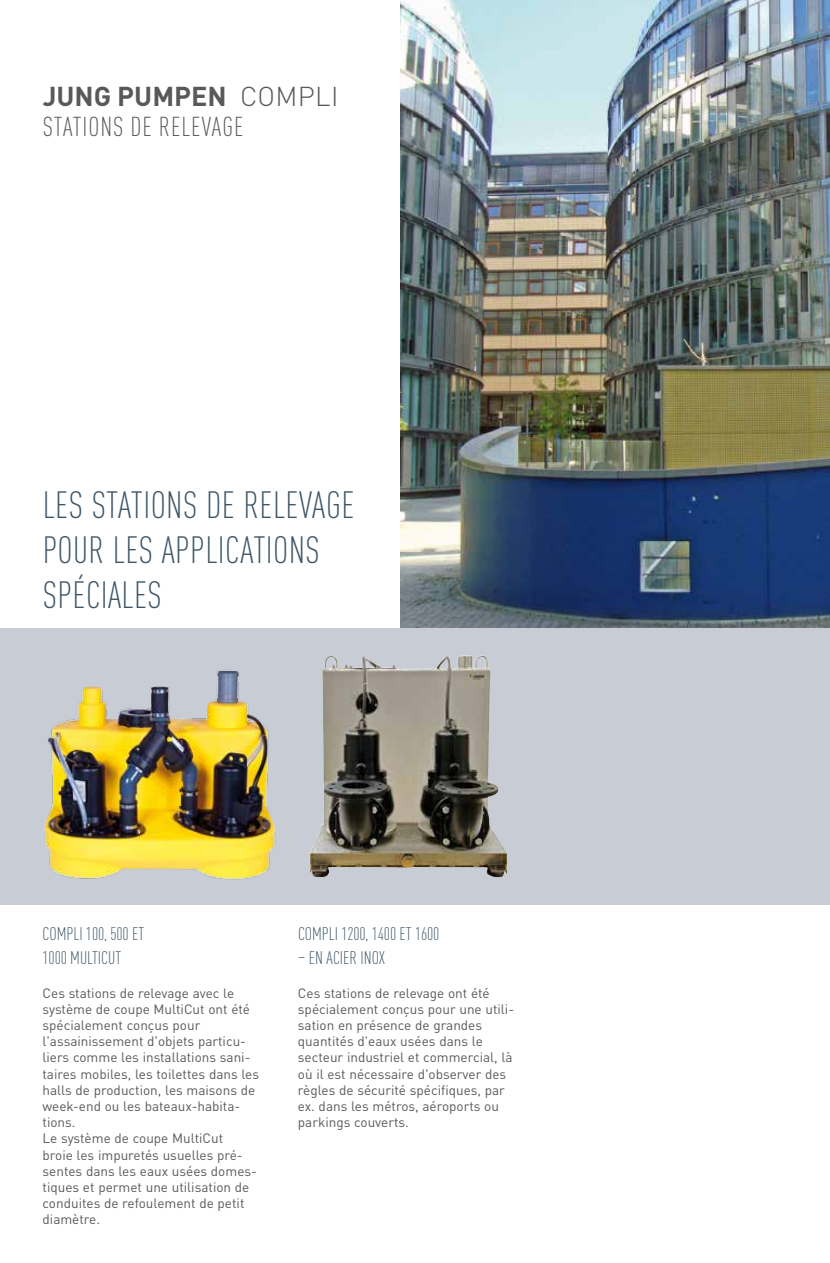
<style>
.page{position:relative;width:830px;height:1263px;background:#fff}
.page>*{position:absolute;margin:0;border:0;box-sizing:border-box;transform-origin:0 0}
.t1{font:300 condensed 37.5px/45px "DIN Pro";letter-spacing:.01em;color:#3d5567}
.t2{font:300 condensed 27px/30px "DIN Pro";letter-spacing:.035em;color:#58595b}
.t3{font:300 condensed 18px/24px "DIN Pro";color:#3d5567}
.t4{font:13.5px/16.2px "DIN Pro";color:#58595b}
.s1{font-weight:700;font-stretch:normal}
.s2{font-stretch:normal}
</style>
<div class="page">
<img style="left:400px;top:0;width:429px;height:628px">
<div style="left:0;top:628px;width:829px;height:276px;background:#c8cdd5"></div>
<img style="left:44px;top:669px;width:232px;height:211px">
<img style="left:309px;top:656px;width:197px;height:221px">
<h2 class="t2" style="left:43px;top:79px;width:297px"><span class="s1">JUNG PUMPEN</span> <span class="s2">COMPLI<br></span>STATIONS DE RELEVAGE</h2>
<h1 class="t1" style="left:43px;top:480px;width:313px">LES STATIONS DE RELEVAGE<br>POUR LES APPLICATIONS<br>SPÉCIALES</h1>
<h3 class="t3" style="left:43px;top:921px;width:103px">COMPLI 100, 500 ET<br>1000 MULTICUT</h3>
<h3 class="t3" style="left:298px;top:921px;width:143px">COMPLI 1200, 1400 ET 1600</h3>
<h3 class="t3" style="left:298px;top:945px;width:88px">– EN ACIER INOX</h3>
<p class="t4" style="left:298px;top:983px;width:217px">Ces stations de relevage ont été spécialement conçus pour une utili&shy;sation en présence de grandes quantités d'eaux usées dans le secteur industriel et commercial, là où il est nécessaire d'observer des règles de sécurité spécifiques, par ex. dans les métros, aéroports ou parkings couverts.</p>
<p class="t4" style="left:43px;top:983px;width:218px">Ces stations de relevage avec le système de coupe MultiCut ont été spécialement conçus pour l'assainissement d'objets particu&shy;liers comme les installations sani&shy;taires mobiles, les toilettes dans les halls de production, les maisons de week-end ou les bateaux-habita&shy;tions.<br>Le système de coupe MultiCut<br>broie les impuretés usuelles pré&shy;sentes dans les eaux usées domes&shy;tiques et permet une utilisation de conduites de refoulement de petit diamètre.</p>
</div>
